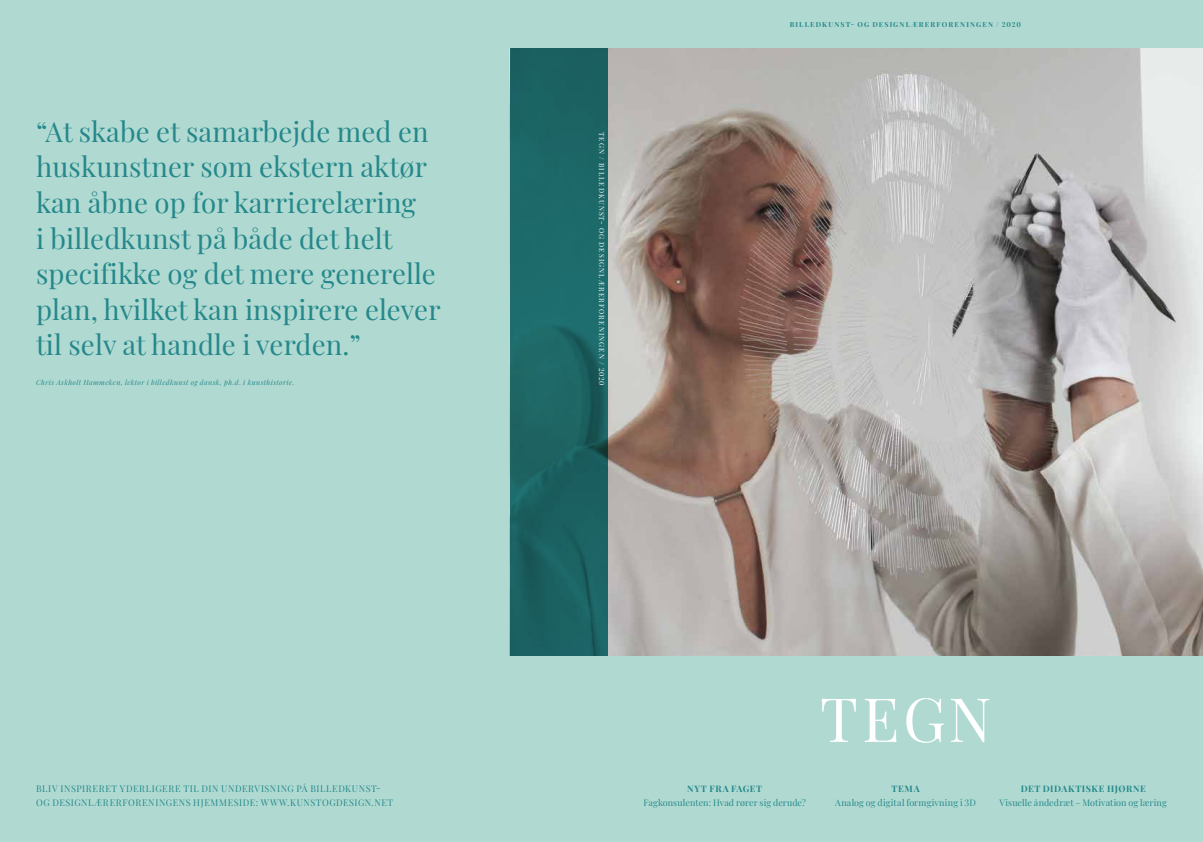
<style>
.page{position:relative;width:1203px;height:842px;background:#fff}
.page>*{position:absolute;margin:0;border:0;box-sizing:border-box;transform-origin:0 0}
.t1{font:27.6px/35.6px "Playfair Display";letter-spacing:.005em;color:#26888c}
.t2{font:9.1px/13.6px "Playfair Display";letter-spacing:.065em;color:#26888c}
.t3{font:9px "Playfair Display";letter-spacing:.01em;color:#26888c}
.t4{font:700 9px "Playfair Display";letter-spacing:.065em;color:#26888c}
.t5{font:italic 7px "Playfair Display";letter-spacing:.065em;color:#26888c}
.t6{font:7px "Playfair Display";letter-spacing:.16em;color:#fff}
.t7{font:700 7px "Playfair Display";letter-spacing:.16em;color:#26888c}
</style>
<div class="page">
<div style="left:0;top:0;width:1202px;height:842px;background:#b0dad1"></div>
<img style="left:607px;top:48px;width:595px;height:607px">
<div style="left:510px;top:48px;width:97px;height:607px;background:#1c6465"></div>
<svg style="left:821px;top:699px;width:35px;height:43px"></svg>
<svg style="left:864px;top:699px;width:32px;height:43px"></svg>
<svg style="left:906px;top:698px;width:37px;height:45px"></svg>
<svg style="left:951px;top:699px;width:38px;height:43px"></svg>
<p class="t1" style="left:36px;top:111px;width:406px">“At skabe et samarbejde med en huskunstner som ekstern aktør kan åbne op for karrierelæring<br>i billedkunst på både det helt specifikke og det mere generelle plan, hvilket kan inspirere elever til selv at handle i verden.”</p>
<p class="t5" style="left:36px;top:377px;width:260px">Chris Askholt Hammeken, lektor i billedkunst og dansk, ph.d. i kunsthistorie.</p>
<p class="t6" style="left:607px;top:132px;width:255px;rotate:90deg">TEGN / BILLEDKUNST- OG DESIGNLÆRERFORENINGEN / 2020</p>
<p class="t7" style="left:789px;top:18px;width:233px">BILLEDKUNST- OG DESIGNLÆRERFORENINGEN / 2020</p>
<p class="t2" style="left:36px;top:781px;width:358px">BLIV INSPIRERET YDERLIGERE TIL DIN UNDERVISNING PÅ BILLEDKUNST-<br>OG DESIGNLÆRERFORENINGENS HJEMMESIDE: WWW.KUNSTOGDESIGN.NET</p>
<p class="t4" style="left:687px;top:782px;width:76px">NYT FRA FAGET</p>
<p class="t3" style="left:643px;top:796px;width:164px">Fagkonsulenten: Hvad rører sig derude?</p>
<p class="t4" style="left:891px;top:782px;width:30px">TEMA</p>
<p class="t3" style="left:835px;top:795px;width:142px">Analog og digital formgivning i 3D</p>
<p class="t4" style="left:1020px;top:782px;width:127px">DET DIDAKTISKE HJØRNE</p>
<p class="t3" style="left:999px;top:795px;width:169px">Visuelle åndedræt – Motivation og læring</p>
</div>
